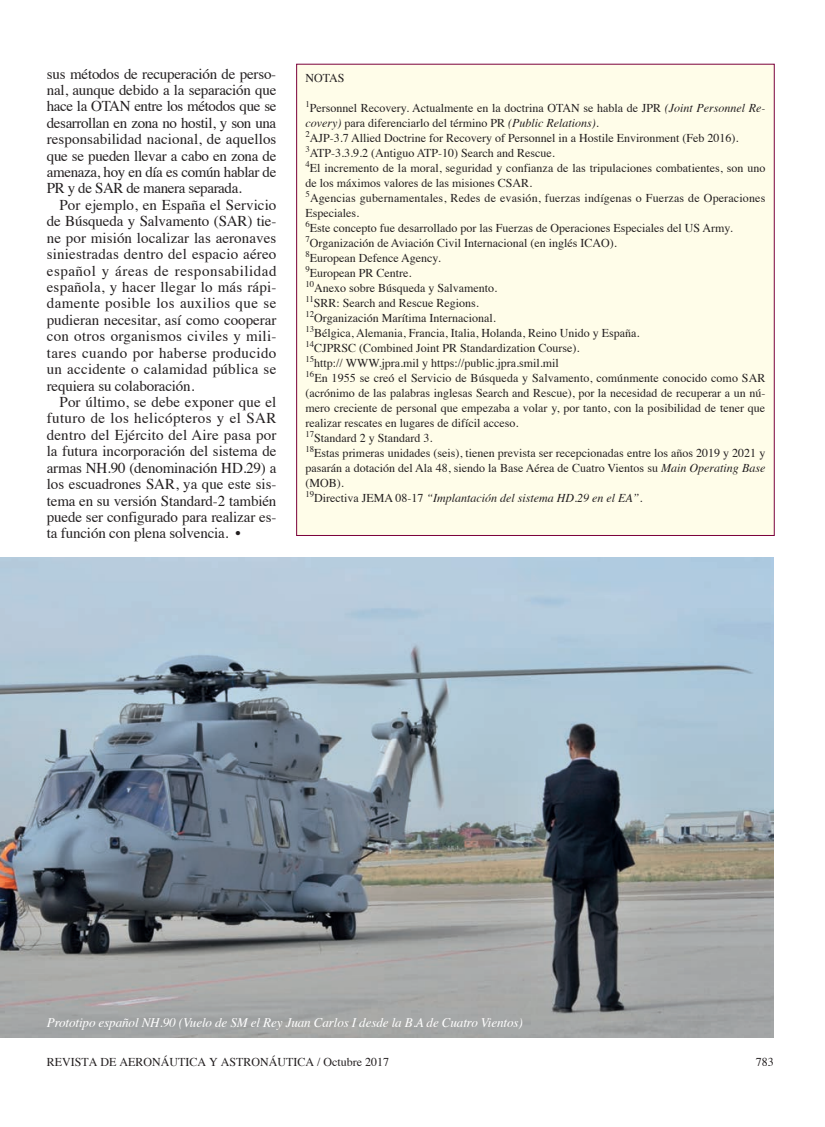
<style>
.page{position:relative;width:825px;height:1127px;background:#fff}
.page>*{position:absolute;margin:0;border:0;box-sizing:border-box;transform-origin:0 0}
.t1{font:15px/16.4px "Times";letter-spacing:-.01em;color:#231f20;text-align:justify}
.t2{font:italic 13.2px "Times";letter-spacing:-.01em;color:#fff}
.t3{font:12px/15px "Times";color:#231f20}
.s1{font-style:italic}
</style>
<div class="page">
<img style="left:0;top:557px;width:774px;height:481px">
<div style="left:297px;top:64px;width:477px;height:471px;background:#fffde9"></div>
<p class="t1" style="left:47px;top:64px;width:231px">sus métodos de recuperación de perso&shy;nal, aunque debido a la separación que hace la OTAN entre los métodos que se desarrollan en zona no hostil, y son una responsabilidad nacional, de aquellos que se pueden llevar a cabo en zona de amenaza, hoy en día es común hablar de PR y de SAR de manera separada.</p>
<p class="t1" style="left:47px;top:195px;width:231px;text-indent:13px">Por ejemplo, en España el Servicio de Búsqueda y Salvamento (SAR) tie&shy;ne por misión localizar las aeronaves siniestradas dentro del espacio aéreo español y áreas de responsabilidad española, y hacer llegar lo más rápi&shy;damente posible los auxilios que se pudieran necesitar, así como cooperar con otros organismos civiles y mili&shy;tares cuando por haberse producido un accidente o calamidad pública se requiera su colaboración.</p>
<p class="t1" style="left:47px;top:392px;width:231px;text-indent:13px">Por último, se debe exponer que el futuro de los helicópteros y el SAR dentro del Ejército del Aire pasa por la futura incorporación del sistema de armas NH.90 (denominación HD.29) a los escuadrones SAR, ya que este sis&shy;tema en su versión Standard-2 también puede ser configurado para realizar es&shy;ta función con plena solvencia. •</p>
<p class="t3" style="left:306px;top:70px;width:41px">NOTAS</p>
<p class="t3" style="left:306px;top:100px;width:461px"><sup>1</sup>Personnel Recovery. Actualmente en la doctrina OTAN se habla de JPR <span class="s1">(Joint Personnel Re&shy;covery)</span> para diferenciarlo del término PR <span class="s1">(Public Relations).<br></span><sup>2</sup>AJP-3.7 Allied Doctrine for Recovery of Personnel in a Hostile Environment (Feb 2016).<br><sup>3</sup>ATP-3.3.9.2 (Antiguo ATP-10) Search and Rescue.<br><sup>4</sup>El incremento de la moral, seguridad y confianza de las tripulaciones combatientes, son uno de los máximos valores de las misiones CSAR.<br><sup>5</sup>Agencias gubernamentales, Redes de evasión, fuerzas indígenas o Fuerzas de Operaciones Especiales.<br><sup>6</sup>Este concepto fue desarrollado por las Fuerzas de Operaciones Especiales del US Army.<br><sup>7</sup>Organización de Aviación Civil Internacional (en inglés ICAO).<br><sup>8</sup>European Defence Agency.<br><sup>9</sup>European PR Centre.<br><sup>10</sup>Anexo sobre Búsqueda y Salvamento.<br><sup>11</sup>SRR: Search and Rescue Regions.<br><sup>12</sup>Organización Marítima Internacional.<br><sup>13</sup>Bélgica, Alemania, Francia, Italia, Holanda, Reino Unido y España.<br><sup>14</sup>CJPRSC (Combined Joint PR Standardization Course).<br><sup>15</sup>http:// WWW.jpra.mil y https://public.jpra.smil.mil<br><sup>16</sup>En 1955 se creó el Servicio de Búsqueda y Salvamento, comúnmente conocido como SAR (acrónimo de las palabras inglesas Search and Rescue), por la necesidad de recuperar a un nú&shy;mero creciente de personal que empezaba a volar y, por tanto, con la posibilidad de tener que realizar rescates en lugares de difícil acceso.<br><sup>17</sup>Standard 2 y Standard 3.<br><sup>18</sup>Estas primeras unidades (seis), tienen prevista ser recepcionadas entre los años 2019 y 2021 y pasarán a dotación del Ala 48, siendo la Base Aérea de Cuatro Vientos su <span class="s1">Main Operating Base </span>(MOB).<br><sup>19</sup>Directiva JEMA 08-17 <span class="s1">“Implantación del sistema HD.29 en el EA”</span>.</p>
<p class="t2" style="left:47px;top:1011px;width:478px">Prototipo español NH.90 (Vuelo de SM el Rey Juan Carlos I desde la B.A de Cuatro Vientos)</p>
<p class="t3" style="left:47px;top:1053px;width:344px">REVISTA DE AERONÁUTICA Y ASTRONÁUTICA / Octubre 2017</p>
<p class="t3" style="left:756px;top:1053px;width:19px">783</p>
</div>
